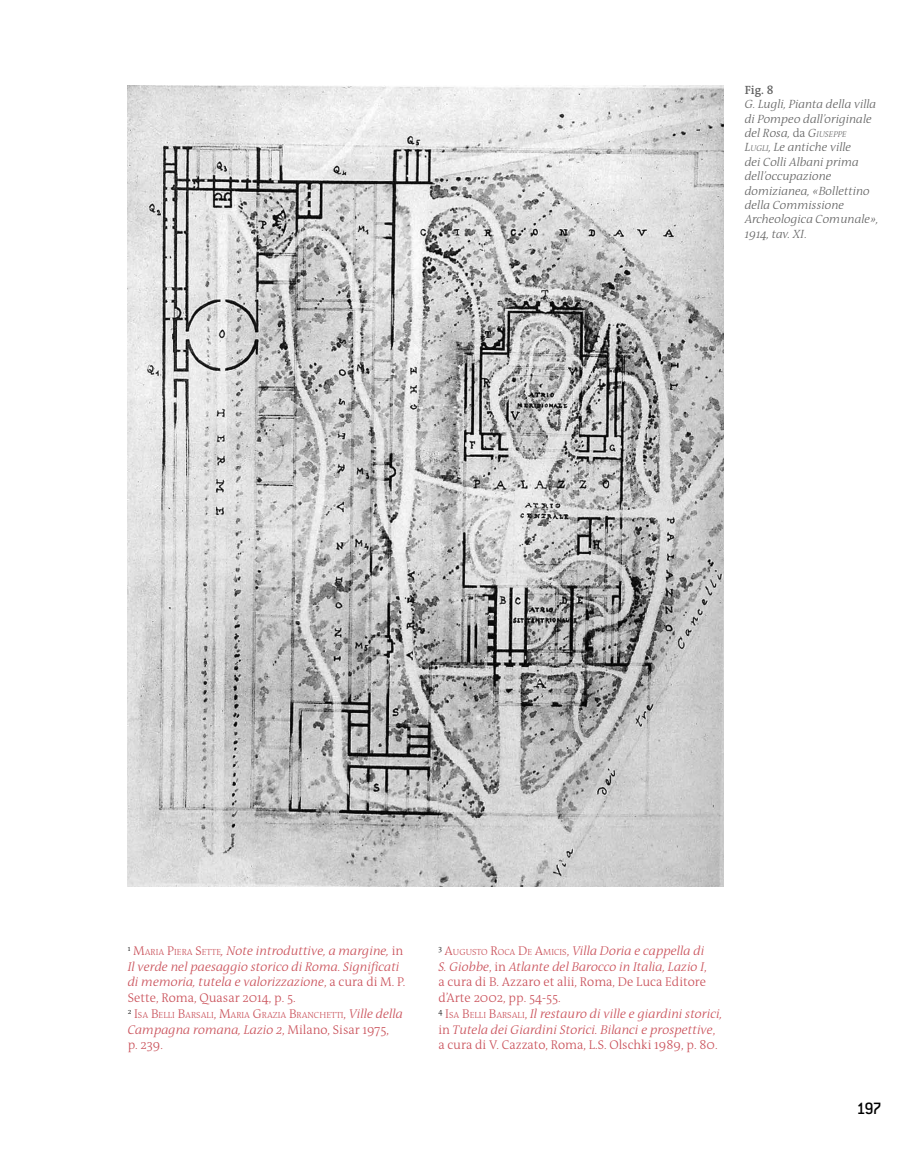
<style>
.page{position:relative;width:915px;height:1149px;background:#fff}
.page>*{position:absolute;margin:0;border:0;box-sizing:border-box;transform-origin:0 0}
.t1{font:500 18px "Conduit ITC";color:#000}
.t2{font:italic 300 12.75px/15.8px "The Antiqua B3 i";color:#c94e57}
.t3{font:300 12.75px/15.8px "The Antiqua B3";color:#c94e57}
.t4{font:italic 300 12px/14.4px "The Antiqua B3 i";color:#636363}
.t5{font:600 12px "The Antiqua B6";color:#636363}
.t6{font:300 8.85px "The Antiqua B3";color:#c94e57}
.s1{font-family:"The Antiqua B3";font-style:normal}
.s2{font-style:inherit}
.s3{font-size:8.4px}
.s4{font-family:"The Antiqua B3";font-style:normal;font-size:8.85px}
.s5{font-size:12.75px}
.s6{font-family:"The Antiqua B3 i";font-style:italic;font-size:12.75px}
</style>
<div class="page">
<img style="left:128px;top:85px;width:595px;height:801px">
<p class="t5" style="left:744px;top:83px;width:30px">Fig. 8</p>
<p class="t4" style="left:744px;top:97px;width:135px">G. Lugli, Pianta della villa di Pompeo dall’originale del Rosa, <span class="s1">da</span> <span class="s2">G</span><span class="s3">IUSEPPE<br></span><span class="s2">L</span><span class="s3">UGLI</span>, Le antiche ville<br>dei Colli Albani prima dell’occupazione domizianea, «Bollettino della Commissione<br>Archeologica Comunale»,<br>1914, tav. XI<span class="s1">.</span></p>
<p class="t2" style="left:128px;top:942px;width:279px"><sup>1</sup> <span class="s1">M</span><span class="s4">ARIA</span> <span class="s1">P</span><span class="s4">IERA</span> <span class="s1">S</span><span class="s4">ETTE</span>, Note introduttive, a margine, <span class="s1">in<br></span>Il verde nel paesaggio storico di Roma. Significati di memoria, tutela e valorizzazione<span class="s1">, a cura di M. P.</span></p>
<p class="t3" style="left:128px;top:990px;width:169px">Sette, Roma, Quasar 2014, p. 5.</p>
<p class="t6" style="left:128px;top:1010px;width:276px"><sup>2</sup> <span class="s5">I</span>SA <span class="s5">B</span>ELLI <span class="s5">B</span>ARSALI<span class="s5">, M</span>ARIA <span class="s5">G</span>RAZIA <span class="s5">B</span>RANCHETTI<span class="s5">,</span> <span class="s6">Ville della</span></p>
<p class="t2" style="left:128px;top:1021px;width:263px">Campagna romana, Lazio 2<span class="s1">, Milano, Sisar 1975,</span></p>
<p class="t3" style="left:128px;top:1037px;width:37px">p. 239.</p>
<p class="t2" style="left:438px;top:942px;width:270px"><sup>3</sup> <span class="s1">A</span><span class="s4">UGUSTO</span> <span class="s1">R</span><span class="s4">OCA</span> <span class="s1">D</span><span class="s4">E</span> <span class="s1">A</span><span class="s4">MICIS</span><span class="s1">,</span> Villa Doria e cappella di<br>S. Giobbe<span class="s1">, in</span> Atlante del Barocco in Italia, Lazio I<span class="s1">,</span></p>
<p class="t3" style="left:438px;top:974px;width:269px">a cura di B. Azzaro et alii, Roma, De Luca Editore d’Arte 2002, pp. 54-55.</p>
<p class="t2" style="left:438px;top:1005px;width:285px"><sup>4</sup> <span class="s1">I</span><span class="s4">SA</span> <span class="s1">B</span><span class="s4">ELLI</span> <span class="s1">B</span><span class="s4">ARSALI</span><span class="s1">,</span> Il restauro di ville e giardini storici, <span class="s1">in</span> Tutela dei Giardini Storici. Bilanci e prospettive<span class="s1">,</span></p>
<p class="t3" style="left:438px;top:1037px;width:281px">a cura di V. Cazzato, Roma, L.S. Olschki 1989, p. 80.</p>
<h1 class="t1" style="left:856px;top:1097px;width:27px">197</h1>
</div>
